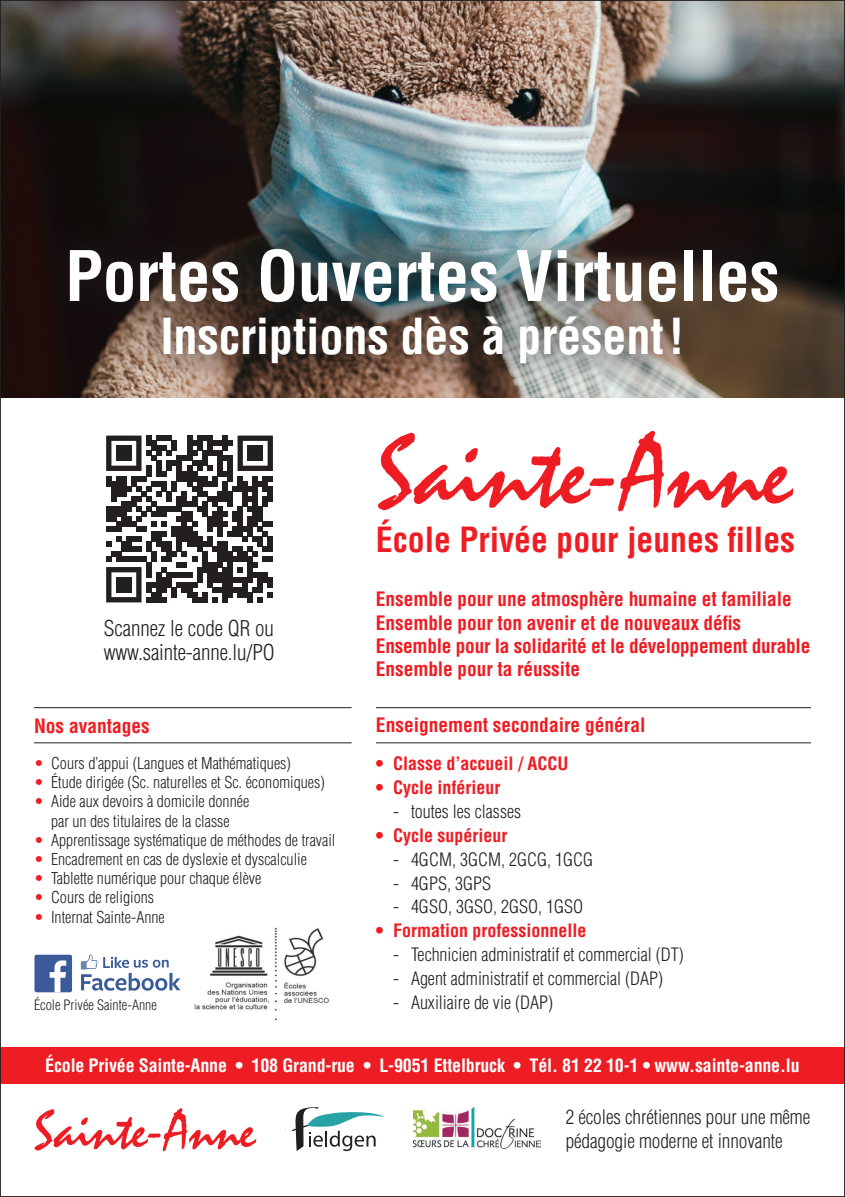
<style>
.page{position:relative;width:845px;height:1197px;background:#fff}
.page>*{position:absolute;margin:0;border:0;box-sizing:border-box;transform-origin:0 0}
.t1{font:98.6px "Mistral";color:#ee1d23}
.t2{font:700 condensed 67.8px "Helvetica";letter-spacing:-.005em;color:#fff}
.t3{font:52.6px "Mistral";color:#ee1d23}
.t4{font:700 condensed 48.4px "Helvetica";letter-spacing:-.005em;color:#fff}
.t5{font:700 condensed 33.8px "Helvetica";color:#ee1d23}
.t6{font:300 condensed 21.2px/23.8px "Helvetica";letter-spacing:-.005em;color:#231f20}
.t7{font:700 condensed 19.4px/23.2px "Helvetica";letter-spacing:-.005em;color:#ee1d23}
.t8{font:300 condensed 19.4px "Helvetica";letter-spacing:-.005em;color:#231f20}
.t9{font:300 condensed 18px "Helvetica";color:#231f20}
.t10{font:700 condensed 18px "Helvetica";letter-spacing:-.01em;color:#fff}
.t11{font:700 condensed 18px "Helvetica";color:#ee1d23}
.t12{font:300 condensed 16px/19.2px "Helvetica";color:#231f20;text-align:center}
.t13{font:300 condensed 14px "Helvetica";color:#231f20}
.s1{color:#ee1d23}
</style>
<div class="page">
<hr style="left:34px;top:707px;width:317px;height:1px;background:#231f20">
<hr style="left:34px;top:742px;width:317px;height:1px;background:#231f20">
<hr style="left:376px;top:707px;width:435px;height:1px;background:#231f20">
<hr style="left:376px;top:742px;width:435px;height:1px;background:#231f20">
<div style="left:0;top:1046px;width:845px;height:37px;background:#ee1d23"></div>
<svg style="left:292px;top:1107px;width:92px;height:43px"></svg>
<img style="left:413px;top:1106px;width:128px;height:42px">
<img style="left:177px;top:927px;width:152px;height:94px">
<img style="left:2px;top:2px;width:841px;height:395px">
<img style="left:31px;top:212px;width:782px;height:185px">
<div style="left:34px;top:954px;width:38px;height:38px;background:#3b5a9a;border-radius:2px"></div>
<svg style="left:50px;top:960px;width:16px;height:32px"></svg>
<svg style="left:81px;top:954px;width:99px;height:36px"></svg>
<svg style="left:106px;top:435px;width:167px;height:167px"></svg>
<div style="left:116px;top:445px;width:15px;height:16px;background:#231f20"></div>
<div style="left:248px;top:445px;width:15px;height:16px;background:#231f20"></div>
<div style="left:116px;top:577px;width:15px;height:15px;background:#231f20"></div>
<h2 class="t2" style="left:65px;top:235px;width:716px">Portes Ouvertes Virtuelles</h2>
<h3 class="t4" style="left:160px;top:307px;width:526px">Inscriptions dès à présent!</h3>
<h3 class="t6" style="left:104px;top:616px;width:172px">Scannez le code QR ou www.sainte-anne.lu/PO</h3>
<p class="t7" style="left:34px;top:713px;width:117px">Nos avantages</p>
<p class="t12" style="left:34px;top:753px;width:258px"><span class="s1">•</span> Cours d’appui (Langues et Mathématiques)</p>
<p class="t12" style="left:34px;top:772px;width:292px"><span class="s1">•</span> Étude dirigée (Sc. naturelles et Sc. économiques)</p>
<p class="t12" style="left:34px;top:791px;width:217px"><span class="s1">•</span> Aide aux devoirs à domicile donnée par un des titulaires de la classe</p>
<p class="t12" style="left:34px;top:830px;width:303px"><span class="s1">•</span> Apprentissage systématique de méthodes de travail</p>
<p class="t12" style="left:34px;top:849px;width:274px"><span class="s1">•</span> Encadrement en cas de dyslexie et dyscalculie</p>
<p class="t12" style="left:34px;top:868px;width:229px"><span class="s1">•</span> Tablette numérique pour chaque élève</p>
<p class="t12" style="left:34px;top:887px;width:122px"><span class="s1">•</span> Cours de religions</p>
<p class="t12" style="left:34px;top:907px;width:132px"><span class="s1">•</span> Internat Sainte-Anne</p>
<p class="t13" style="left:34px;top:996px;width:124px">École Privée Sainte-Anne</p>
<h1 class="t1" style="left:377px;top:415px;width:416px">Sainte-Anne</h1>
<h3 class="t5" style="left:376px;top:519px;width:421px">École Privée pour jeunes filles</h3>
<p class="t7" style="left:376px;top:587px;width:436px">Ensemble pour une atmosphère humaine et familiale Ensemble pour ton avenir et de nouveaux défis Ensemble pour la solidarité et le développement durable Ensemble pour ta réussite</p>
<p class="t7" style="left:376px;top:713px;width:271px">Enseignement secondaire général</p>
<p class="t11" style="left:376px;top:752px;width:194px">• Classe d’accueil / ACCU</p>
<p class="t11" style="left:376px;top:776px;width:126px">• Cycle inférieur</p>
<p class="t9" style="left:393px;top:801px;width:129px">- toutes les classes</p>
<p class="t11" style="left:376px;top:824px;width:133px">• Cycle supérieur</p>
<p class="t9" style="left:393px;top:848px;width:201px">- 4GCM, 3GCM, 2GCG, 1GCG</p>
<p class="t9" style="left:393px;top:872px;width:99px">- 4GPS, 3GPS</p>
<p class="t9" style="left:393px;top:896px;width:191px">- 4GSO, 3GSO, 2GSO, 1GSO</p>
<p class="t11" style="left:376px;top:919px;width:212px">• Formation professionnelle</p>
<p class="t9" style="left:393px;top:944px;width:292px">- Technicien administratif et commercial (DT)</p>
<p class="t9" style="left:393px;top:967px;width:271px">- Agent administratif et commercial (DAP)</p>
<p class="t9" style="left:393px;top:991px;width:161px">- Auxiliaire de vie (DAP)</p>
<p class="t10" style="left:45px;top:1054px;width:756px">École Privée Sainte-Anne • 108 Grand-rue • L-9051 Ettelbruck • Tél. 81 22 10-1 • www.sainte-anne.lu</p>
<p class="t8" style="left:565px;top:1105px;width:246px">2 écoles chrétiennes pour une même</p>
<h3 class="t3" style="left:34px;top:1099px;width:223px">Sainte-Anne</h3>
<p class="t8" style="left:565px;top:1129px;width:218px">pédagogie moderne et innovante</p>
</div>
